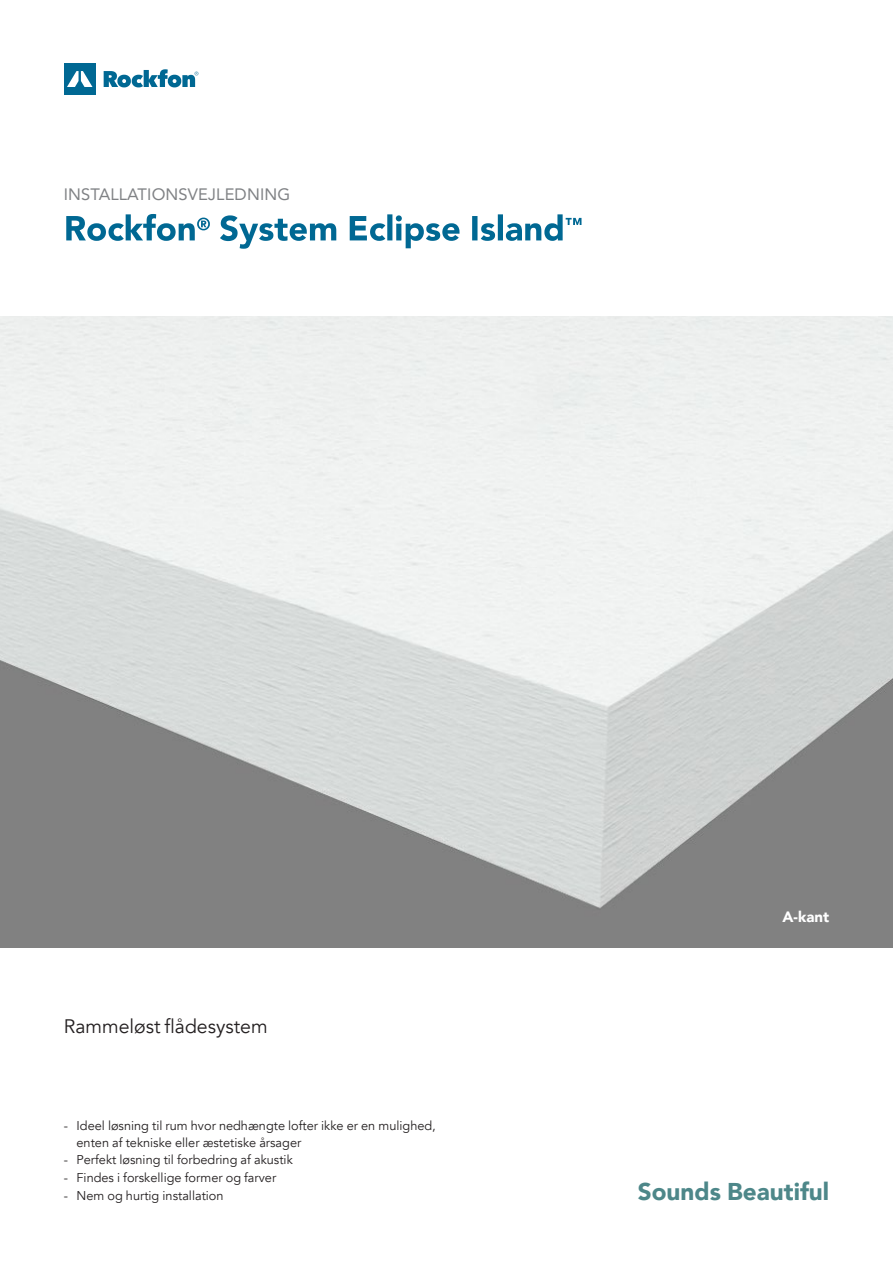
<style>
.page{position:relative;width:893px;height:1263px;background:#fff}
.page>*{position:absolute;margin:0;border:0;box-sizing:border-box;transform-origin:0 0}
.t1{font:900 24.3px "Avenir";color:#4d8789}
.t2{font:19.5px "Avenir";color:#231f20}
.t3{font:16.5px "Avenir";letter-spacing:.01em;color:#808285}
.t4{font:900 15px "Avenir";color:#fff}
.t5{font:12.75px/16.5px "Avenir";color:#231f20}
</style>
<div class="page">
<svg style="left:104px;top:69px;width:94px;height:18px"></svg>
<div style="left:64px;top:63px;width:32px;height:32px;background:#006893"></div>
<svg style="left:67px;top:71px;width:25px;height:16px"></svg>
<svg style="left:66px;top:214px;width:515px;height:35px"></svg>
<p class="t3" style="left:64px;top:181px;width:228px">INSTALLATIONSVEJLEDNING</p>
<h2 class="t2" style="left:64px;top:1014px;width:205px">Rammeløst flådesystem</h2>
<p class="t5" style="left:77px;top:1118px;width:361px;text-indent:-13px">- Ideel løsning til rum hvor nedhængte lofter ikke er en mulighed, enten af tekniske eller æstetiske årsager</p>
<p class="t5" style="left:64px;top:1152px;width:231px">- Perfekt løsning til forbedring af akustik</p>
<p class="t5" style="left:64px;top:1170px;width:214px">- Findes i forskellige former og farver</p>
<p class="t5" style="left:64px;top:1187px;width:161px">- Nem og hurtig installation</p>
<p class="t4" style="left:782px;top:904px;width:48px">A-kant</p>
<h1 class="t1" style="left:638px;top:1170px;width:193px">Sounds Beautiful</h1>
</div>
